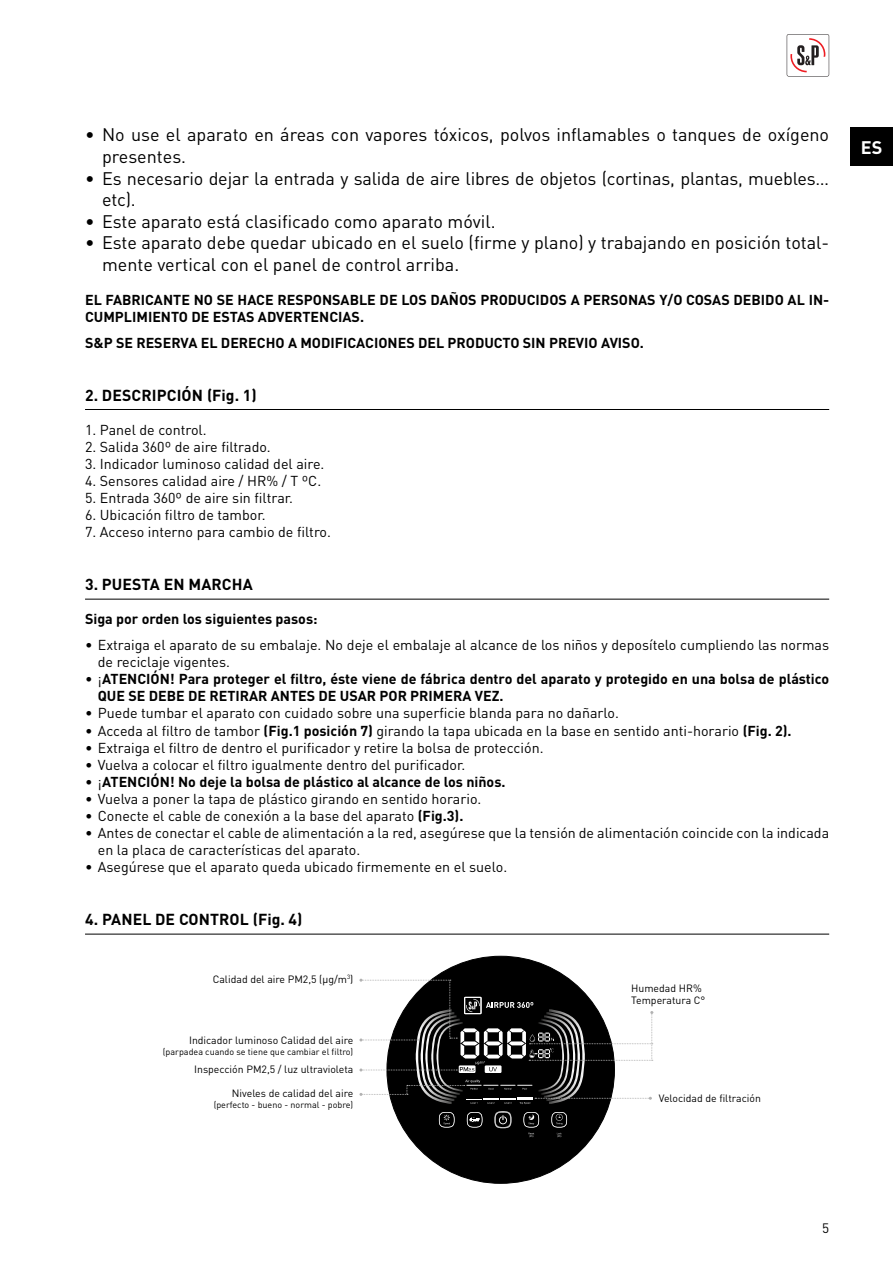
<style>
.page{position:relative;width:893px;height:1263px;background:#fff}
.page>*{position:absolute;margin:0;border:0;box-sizing:border-box;transform-origin:0 0}
.t1{font:18px/21.6px "DIN Pro";color:#000}
.t2{font:700 18px "DIN Pro";color:#fff}
.t3{font:700 15.75px "DIN Pro";letter-spacing:.01em;color:#000}
.t4{font:14.25px/17.1px "DIN Pro";color:#000}
.t5{font:700 14.25px/17.1px "DIN Pro";color:#000}
.t6{font:13.5px "DIN Pro";color:#000}
.t7{font:10.5px/12px "DIN Pro";color:#000}
.t8{font:9px "DIN Pro";color:#000}
.s1{font-weight:400}
.s2{font-weight:700}
</style>
<div class="page">
<svg style="left:787px;top:34px;width:42px;height:43px"></svg>
<div style="left:850px;top:128px;width:43px;height:38px;background:#000"></div>
<hr style="left:85px;top:409px;width:744px;height:1px;background:#000">
<hr style="left:85px;top:599px;width:744px;height:1px;background:#000">
<hr style="left:85px;top:934px;width:744px;height:1px;background:#000">
<div style="left:387px;top:956px;width:227px;height:227px;background:#000;border-radius:50%"></div>
<svg style="left:494px;top:1111px;width:17px;height:17px"></svg>
<svg style="left:523px;top:1112px;width:16px;height:15px"></svg>
<svg style="left:528px;top:1133px;width:6px;height:4px"></svg>
<svg style="left:551px;top:1112px;width:16px;height:15px"></svg>
<svg style="left:557px;top:1133px;width:5px;height:4px"></svg>
<svg style="left:439px;top:1112px;width:16px;height:15px"></svg>
<svg style="left:467px;top:1112px;width:15px;height:15px"></svg>
<svg style="left:359px;top:979px;width:294px;height:125px"></svg>
<p class="t1" style="left:102px;top:126px;width:729px;text-indent:-17px">• No use el aparato en áreas con vapores tóxicos, polvos inflamables o tanques de oxígeno presentes.</p>
<p class="t1" style="left:102px;top:169px;width:729px;text-indent:-17px">• Es necesario dejar la entrada y salida de aire libres de objetos (cortinas, plantas, muebles… etc).</p>
<p class="t1" style="left:85px;top:213px;width:412px">• Este aparato está clasificado como aparato móvil.</p>
<p class="t1" style="left:102px;top:234px;width:729px;text-indent:-17px">• Este aparato debe quedar ubicado en el suelo (firme y plano) y trabajando en posición total&shy;mente vertical con el panel de control arriba.</p>
<p class="t5" style="left:85px;top:293px;width:746px">EL FABRICANTE NO SE HACE RESPONSABLE DE LOS DAÑOS PRODUCIDOS A PERSONAS Y/O COSAS DEBIDO AL IN-<br>CUMPLIMIENTO DE ESTAS ADVERTENCIAS.</p>
<p class="t5" style="left:85px;top:336px;width:560px">S&amp;P SE RESERVA EL DERECHO A MODIFICACIONES DEL PRODUCTO SIN PREVIO AVISO.</p>
<p class="t3" style="left:85px;top:389px;width:173px">2. DESCRIPCIÓN (Fig. 1)</p>
<p class="t4" style="left:85px;top:423px;width:123px">1. Panel de control.</p>
<p class="t4" style="left:85px;top:440px;width:187px">2. Salida 360º de aire filtrado.</p>
<p class="t4" style="left:85px;top:457px;width:241px">3. Indicador luminoso calidad del aire.</p>
<p class="t4" style="left:85px;top:474px;width:238px">4. Sensores calidad aire / HR% / T ºC.</p>
<p class="t4" style="left:85px;top:491px;width:209px">5. Entrada 360º de aire sin filtrar.</p>
<p class="t4" style="left:85px;top:508px;width:182px">6. Ubicación filtro de tambor.</p>
<p class="t4" style="left:85px;top:525px;width:247px">7. Acceso interno para cambio de filtro.</p>
<p class="t3" style="left:85px;top:579px;width:169px">3. PUESTA EN MARCHA</p>
<p class="t5" style="left:85px;top:612px;width:234px">Siga por orden los siguientes pasos:</p>
<p class="t4" style="left:98px;top:638px;width:733px;text-indent:-13px">• Extraiga el aparato de su embalaje. No deje el embalaje al alcance de los niños y deposítelo cumpliendo las normas de reciclaje vigentes.</p>
<p class="t5" style="left:98px;top:672px;width:733px;text-indent:-13px"><span class="s1">• ¡</span>ATENCIÓN! Para proteger el filtro, éste viene de fábrica dentro del aparato y protegido en una bolsa de plástico<br>QUE SE DEBE DE RETIRAR ANTES DE USAR POR PRIMERA VEZ.</p>
<p class="t4" style="left:85px;top:706px;width:535px">• Puede tumbar el aparato con cuidado sobre una superficie blanda para no dañarlo.</p>
<p class="t4" style="left:85px;top:724px;width:708px">• Acceda al filtro de tambor <span class="s2">(Fig.1 posición 7)</span> girando la tapa ubicada en la base en sentido anti-horario <span class="s2">(Fig. 2).</span></p>
<p class="t4" style="left:85px;top:741px;width:460px">• Extraiga el filtro de dentro el purificador y retire la bolsa de protección.</p>
<p class="t4" style="left:85px;top:758px;width:382px">• Vuelva a colocar el filtro igualmente dentro del purificador.</p>
<p class="t5" style="left:85px;top:775px;width:422px"><span class="s1">• ¡</span>ATENCIÓN! No deje la bolsa de plástico al alcance de los niños.</p>
<p class="t4" style="left:85px;top:792px;width:398px">• Vuelva a poner la tapa de plástico girando en sentido horario.</p>
<p class="t4" style="left:85px;top:809px;width:380px">• Conecte el cable de conexión a la base del aparato <span class="s2">(Fig.3).</span></p>
<p class="t4" style="left:98px;top:826px;width:733px;text-indent:-13px">• Antes de conectar el cable de alimentación a la red, asegúrese que la tensión de alimentación coincide con la indicada en la placa de características del aparato.</p>
<p class="t4" style="left:85px;top:860px;width:424px">• Asegúrese que el aparato queda ubicado firmemente en el suelo.</p>
<p class="t3" style="left:85px;top:914px;width:219px">4. PANEL DE CONTROL (Fig. 4)</p>
<p class="t7" style="left:213px;top:974px;width:142px">Calidad del aire PM2,5 (μg/m<sup>3</sup>)</p>
<p class="t7" style="left:189px;top:1035px;width:166px">Indicador luminoso Calidad del aire</p>
<p class="t8" style="left:163px;top:1048px;width:192px">(parpadea cuando se tiene que cambiar el filtro)</p>
<p class="t7" style="left:194px;top:1064px;width:161px">Inspección PM2,5 / luz ultravioleta</p>
<p class="t7" style="left:232px;top:1089px;width:123px">Niveles de calidad del aire</p>
<p class="t8" style="left:214px;top:1102px;width:141px">(perfecto - bueno - normal - pobre)</p>
<p class="t7" style="left:631px;top:983px;width:76px">Humedad HR%<br>Temperatura C°</p>
<p class="t7" style="left:659px;top:1093px;width:104px">Velocidad de filtración</p>
<p class="t2" style="left:861px;top:141px;width:23px">ES</p>
<p class="t6" style="left:822px;top:1223px;width:9px">5</p>
</div>
